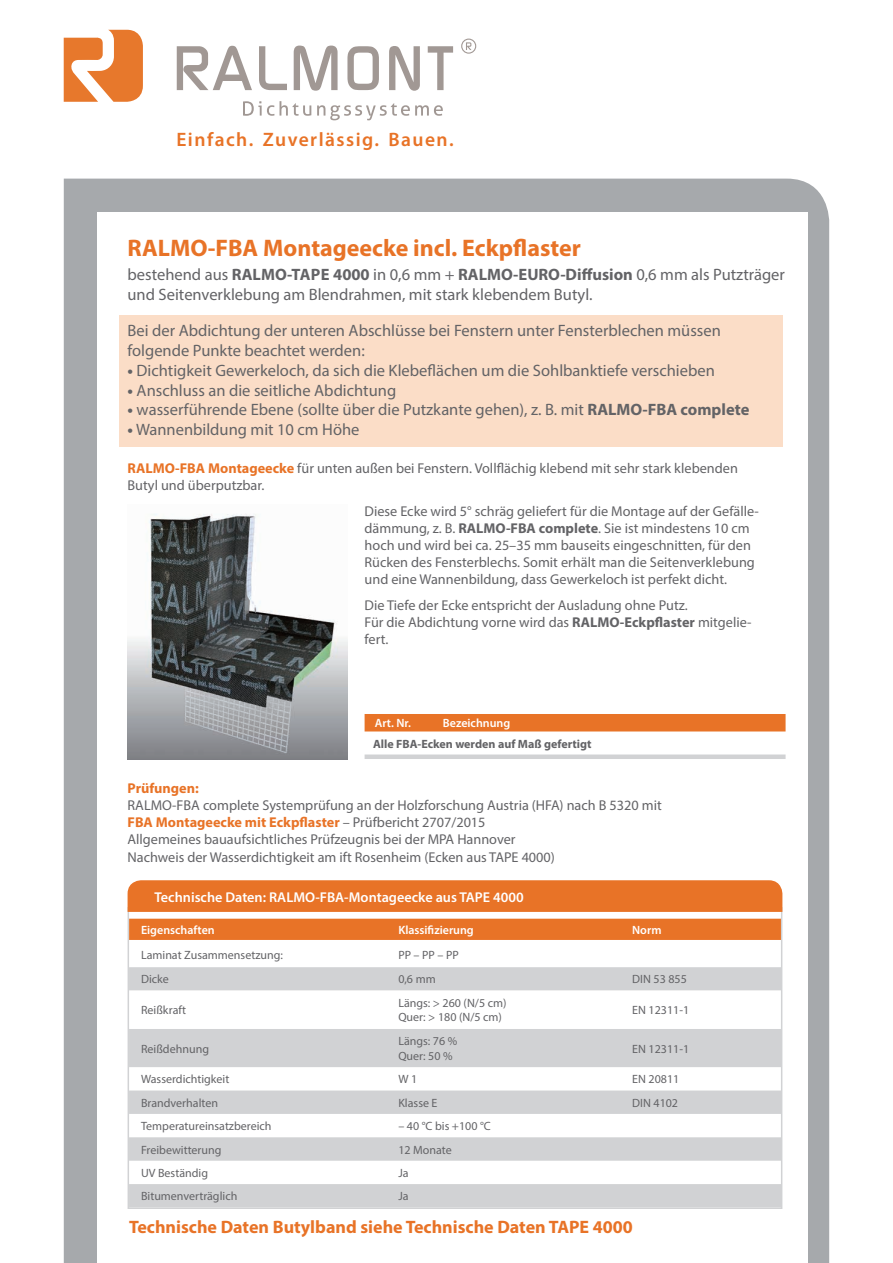
<style>
.page{position:relative;width:893px;height:1263px;background:#fff}
.page>*{position:absolute;margin:0;border:0;box-sizing:border-box;transform-origin:0 0}
.t1{font:700 24px "Myriad Pro";color:#e87327}
.t2{font:600 19.5px "Myriad Pro";letter-spacing:.075em;color:#e87327}
.t3{font:700 18px "Myriad Pro";color:#e87327}
.t4{font:16.5px/19.8px "Myriad Pro";color:#636366}
.t5{font:14.25px/17.1px "Myriad Pro";color:#636366}
.t6{font:600 14.25px "Myriad Pro";color:#fff}
.t7{font:700 14.25px "Myriad Pro";color:#e87327}
.t8{font:12px/14.4px "Myriad Pro";color:#636366}
.t9{font:600 12px "Myriad Pro";color:#fff}
.t10{font:700 12px "Myriad Pro";color:#636366}
.s1{font-weight:700}
.s2{font-weight:700;color:#e87327}
</style>
<div class="page">
<div style="left:64px;top:179px;width:765px;height:1084px;background:#a6a9ac"></div>
<div style="left:98px;top:213px;width:710px;height:1050px;background:#fff"></div>
<svg style="left:177px;top:46px;width:75px;height:44px"></svg>
<svg style="left:259px;top:46px;width:28px;height:44px"></svg>
<svg style="left:294px;top:46px;width:44px;height:45px"></svg>
<svg style="left:347px;top:46px;width:32px;height:44px"></svg>
<svg style="left:389px;top:46px;width:31px;height:45px"></svg>
<svg style="left:428px;top:46px;width:25px;height:44px"></svg>
<svg style="left:64px;top:30px;width:79px;height:72px"></svg>
<svg style="left:466px;top:42px;width:5px;height:8px"></svg>
<div style="left:461px;top:39px;width:15px;height:15px;border:1px solid #a19894;border-radius:50%"></div>
<svg style="left:243px;top:101px;width:68px;height:15px"></svg>
<svg style="left:317px;top:103px;width:126px;height:17px"></svg>
<div style="left:119px;top:315px;width:663px;height:131px;background:#fbddc7"></div>
<svg style="left:127px;top:940px;width:656px;height:269px"></svg>
<img style="left:128px;top:514px;width:220px;height:245px">
<svg style="left:127px;top:880px;width:656px;height:60px;background:#ea8441"></svg>
<div style="left:365px;top:714px;width:421px;height:17px;background:#e87327"></div>
<svg style="left:365px;top:754px;width:421px;height:5px;background:#d5d6d8"></svg>
<h2 class="t2" style="left:176px;top:127px;width:279px">Einfach. Zuverlässig. Bauen.</h2>
<h1 class="t1" style="left:128px;top:232px;width:455px">RALMO-FBA Montageecke incl. Eckpflaster</h1>
<p class="t4" style="left:128px;top:264px;width:659px">bestehend aus <span class="s1">RALMO-TAPE 4000</span> in 0,6 mm + <span class="s1">RALMO-EURO-Diffusion</span> 0,6 mm als Putzträger und Seitenverklebung am Blendrahmen, mit stark klebendem Butyl.</p>
<p class="t4" style="left:128px;top:321px;width:595px">Bei der Abdichtung der unteren Abschlüsse bei Fenstern unter Fensterblechen müssen folgende Punkte beachtet werden:</p>
<p class="t4" style="left:128px;top:360px;width:589px"><span class="s1">•</span> Dichtigkeit Gewerkeloch, da sich die Klebeflächen um die Sohlbanktiefe verschieben</p>
<p class="t4" style="left:128px;top:380px;width:270px"><span class="s1">•</span> Anschluss an die seitliche Abdichtung</p>
<p class="t4" style="left:128px;top:400px;width:623px"><span class="s1">•</span> wasserführende Ebene (sollte über die Putzkante gehen), z. B. mit <span class="s1">RALMO-FBA complete</span></p>
<p class="t4" style="left:128px;top:420px;width:233px"><span class="s1">•</span> Wannenbildung mit 10 cm Höhe</p>
<p class="t5" style="left:128px;top:459px;width:612px"><span class="s2">RALMO-FBA Montageecke</span> für unten außen bei Fenstern. Vollflächig klebend mit sehr stark klebenden<br>Butyl und überputzbar.</p>
<p class="t5" style="left:365px;top:502px;width:396px">Diese Ecke wird 5° schräg geliefert für die Montage auf der Gefälle&shy;dämmung, z. B. <span class="s1">RALMO-FBA complete</span>. Sie ist mindestens 10 cm hoch und wird bei ca. 25–35 mm bauseits eingeschnitten, für den Rücken des Fensterblechs. Somit erhält man die Seitenverklebung und eine Wannenbildung, dass Gewerkeloch ist perfekt dicht.</p>
<p class="t5" style="left:365px;top:596px;width:389px">Die Tiefe der Ecke entspricht der Ausladung ohne Putz.<br>Für die Abdichtung vorne wird das <span class="s1">RALMO-Eckpflaster</span> mitgelie&shy;fert.</p>
<p class="t9" style="left:375px;top:715px;width:38px">Art. Nr.</p>
<p class="t9" style="left:443px;top:715px;width:69px">Bezeichnung</p>
<p class="t10" style="left:373px;top:736px;width:220px">Alle FBA-Ecken werden auf Maß gefertigt</p>
<p class="t7" style="left:128px;top:779px;width:73px">Prüfungen:</p>
<p class="t5" style="left:128px;top:797px;width:536px">RALMO-FBA complete Systemprüfung an der Holzforschung Austria (HFA) nach B 5320 mit <span class="s2">FBA Montageecke mit Eckpflaster</span> – Prüfbericht 2707/2015<br>Allgemeines bauaufsichtliches Prüfzeugnis bei der MPA Hannover<br>Nachweis der Wasserdichtigkeit am ift Rosenheim (Ecken aus TAPE 4000)</p>
<p class="t6" style="left:155px;top:888px;width:371px">Technische Daten: RALMO-FBA-Montageecke aus TAPE 4000</p>
<p class="t9" style="left:141px;top:922px;width:75px">Eigenschaften</p>
<p class="t9" style="left:398px;top:922px;width:77px">Klassifizierung</p>
<p class="t9" style="left:632px;top:922px;width:31px">Norm</p>
<p class="t8" style="left:141px;top:948px;width:143px">Laminat Zusammensetzung:</p>
<p class="t8" style="left:398px;top:948px;width:62px">PP – PP – PP</p>
<p class="t8" style="left:141px;top:972px;width:29px">Dicke</p>
<p class="t8" style="left:398px;top:972px;width:39px">0,6 mm</p>
<p class="t8" style="left:632px;top:972px;width:56px">DIN 53 855</p>
<p class="t8" style="left:141px;top:1003px;width:46px">Reißkraft</p>
<p class="t8" style="left:398px;top:996px;width:110px">Längs: &gt; 260 (N/5 cm)<br>Quer: &gt; 180 (N/5 cm)</p>
<p class="t8" style="left:632px;top:1003px;width:58px">EN 12311-1</p>
<p class="t8" style="left:141px;top:1041px;width:69px">Reißdehnung</p>
<p class="t8" style="left:398px;top:1034px;width:60px">Längs: 76 %<br>Quer: 50 %</p>
<p class="t8" style="left:632px;top:1041px;width:58px">EN 12311-1</p>
<p class="t8" style="left:141px;top:1072px;width:90px">Wasserdichtigkeit</p>
<p class="t8" style="left:398px;top:1072px;width:20px">W 1</p>
<p class="t8" style="left:632px;top:1072px;width:49px">EN 20811</p>
<p class="t8" style="left:141px;top:1095px;width:79px">Brandverhalten</p>
<p class="t8" style="left:398px;top:1095px;width:41px">Klasse E</p>
<p class="t8" style="left:632px;top:1095px;width:47px">DIN 4102</p>
<p class="t8" style="left:141px;top:1119px;width:132px">Temperatureinsatzbereich</p>
<p class="t8" style="left:398px;top:1119px;width:94px">– 40 °C bis +100 °C</p>
<p class="t8" style="left:141px;top:1142px;width:82px">Freibewitterung</p>
<p class="t8" style="left:398px;top:1142px;width:55px">12 Monate</p>
<p class="t8" style="left:141px;top:1165px;width:69px">UV Beständig</p>
<p class="t8" style="left:398px;top:1165px;width:12px">Ja</p>
<p class="t8" style="left:141px;top:1189px;width:98px">Bitumenverträglich</p>
<p class="t8" style="left:398px;top:1189px;width:12px">Ja</p>
<p class="t3" style="left:129px;top:1215px;width:505px">Technische Daten Butylband siehe Technische Daten TAPE 4000</p>
</div>
